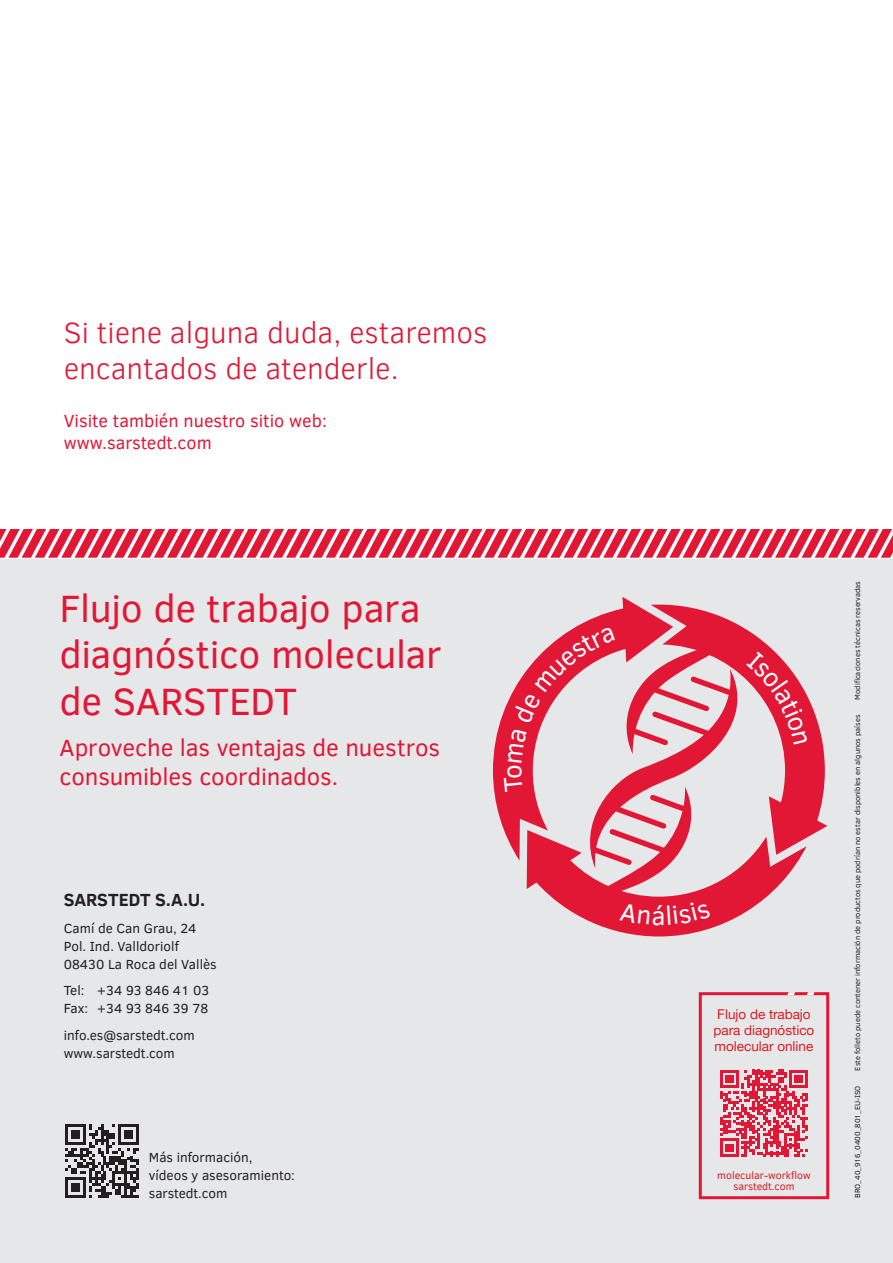
<style>
.page{position:relative;width:893px;height:1263px;background:#fff}
.page>*{position:absolute;margin:0;border:0;box-sizing:border-box;transform-origin:0 0}
.t1{font:39px/46.8px "Clear Sans";letter-spacing:-.01em;color:#e21736}
.t2{font:300 30px/36px "Clear Sans";color:#e21736}
.t3{font:26.25px "Clear Sans";color:#fff}
.t4{font:24px/28.5px "Clear Sans";letter-spacing:-.005em;color:#e21736}
.t5{font:18px/22.5px "Clear Sans";color:#e21736}
.t6{font:700 18px "Clear Sans";letter-spacing:-.005em;color:#231f20}
.t7{font:13.5px/18px "Clear Sans";color:#231f20}
.t8{font:13.5px/16.2px "Helvetica Neue LTW1 G";color:#d81c23}
.t9{font:10.5px/10.5px "Clear Sans";color:#d81c23;text-align:center}
.t10{font:7.5px "Clear Sans";color:#231f20}
</style>
<div class="page">
<div style="left:0;top:532px;width:893px;height:731px;background:#e6e7e9"></div>
<div style="left:699px;top:992px;width:130px;height:207px;border:3px solid #e21736"></div>
<svg style="left:787px;top:992px;width:8px;height:3px"></svg>
<svg style="left:807px;top:992px;width:7px;height:3px"></svg>
<svg style="left:720px;top:1070px;width:88px;height:87px"></svg>
<svg style="left:493px;top:597px;width:177px;height:233px"></svg>
<svg style="left:65px;top:1124px;width:74px;height:74px"></svg>
<svg style="left:0;top:529px;width:893px;height:30px;background:#eb6377"></svg>
<svg style="left:504px;top:605px;width:324px;height:331px"></svg>
<h2 class="t2" style="left:64px;top:314px;width:425px">Si tiene alguna duda, estaremos encantados de atenderle.</h2>
<h3 class="t5" style="left:64px;top:409px;width:265px">Visite también nuestro sitio web: www.sarstedt.com</h3>
<h1 class="t1" style="left:60px;top:584px;width:384px">Flujo de trabajo para diagnóstico molecular de SARSTEDT</h1>
<h3 class="t4" style="left:60px;top:734px;width:382px">Aproveche las ventajas de nuestros consumibles coordinados.</h3>
<h3 class="t6" style="left:64px;top:887px;width:143px">SARSTEDT S.A.U.</h3>
<p class="t7" style="left:64px;top:919px;width:155px">Camí de Can Grau, 24<br>Pol. Ind. Valldoriolf<br>08430 La Roca del Vallès</p>
<p class="t7" style="left:64px;top:981px;width:147px">Tel: +34 93 846 41 03<br>Fax: +34 93 846 39 78</p>
<p class="t7" style="left:64px;top:1026px;width:132px">info.es@sarstedt.com www.sarstedt.com</p>
<p class="t7" style="left:149px;top:1148px;width:148px">Más información, vídeos y asesoramiento: sarstedt.com</p>
<h3 class="t3" style="left:495px;top:779px;width:17px;rotate:-90deg">o</h3>
<p class="t8" style="left:714px;top:1005px;width:102px">Flujo de trabajo para diagnóstico molecular online</p>
<p class="t9" style="left:717px;top:1170px;width:95px">molecular-workflow sarstedt.com</p>
<p class="t10" style="left:853px;top:700px;width:120px;rotate:-90deg">Modificaciones técnicas reservadas</p>
<p class="t10" style="left:853px;top:1070px;width:357px;rotate:-90deg">Este folleto puede contener información de productos que podrían no estar disponibles en algunos países</p>
<p class="t10" style="left:853px;top:1198px;width:114px;rotate:-90deg">BRO_40_916_0400_801_EU-ISO</p>
</div>
